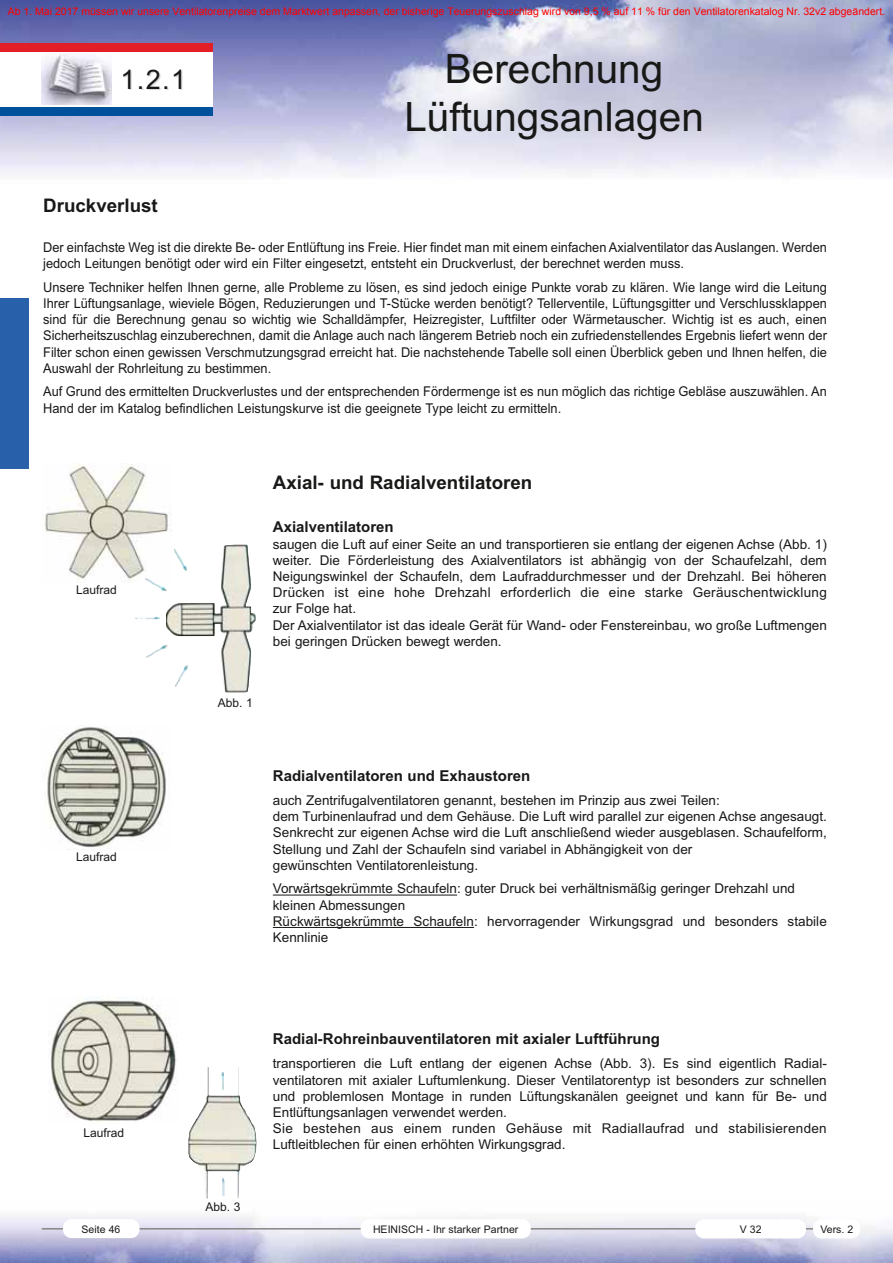
<style>
.page{position:relative;width:893px;height:1263px;background:#fff}
.page>*{position:absolute;margin:0;border:0;box-sizing:border-box;transform-origin:0 0}
.t1{font:40.5px/48.6px "Arial";color:#181917;text-align:center}
.t2{font:27px "Arial";color:#181917}
.t3{font:700 18.75px "Arial";color:#181917}
.t4{font:700 15px "Arial";color:#181917}
.t5{font:13.5px/16.2px "Arial";color:#181917}
.t6{font:13.5px/16.2px "Arial";color:#181917;scale:.95 1}
.t7{font:12px "Arial";color:#181917}
.t8{font:10.5px "Arial";color:#f00}
.t9{font:10.5px "Arial";color:#181917}
</style>
<div class="page">
<img style="left:0;top:0;width:892px;height:175px">
<img style="left:0;top:1216px;width:892px;height:47px">
<hr style="left:42px;top:1228px;width:786px;height:2px;background:#878786">
<div style="left:695px;top:1219px;width:111px;height:19px;background:#fff;border-radius:9px"></div>
<div style="left:63px;top:1219px;width:77px;height:19px;background:#fff;border-radius:9px"></div>
<div style="left:0;top:298px;width:29px;height:171px;background:#2860aa"></div>
<div style="left:0;top:43px;width:212px;height:73px;background:#fff"></div>
<div style="left:0;top:43px;width:212px;height:9px;background:#e21e26"></div>
<div style="left:0;top:107px;width:212px;height:9px;background:#00519b"></div>
<div style="left:361px;top:1219px;width:170px;height:19px;background:#fff;border-radius:9px"></div>
<div style="left:813px;top:1219px;width:47px;height:19px;background:#fff;border-radius:9px"></div>
<hr style="left:273px;top:895px;width:184px;height:1px;background:#181917">
<hr style="left:273px;top:927px;width:201px;height:1px;background:#181917">
<img style="left:44px;top:464px;width:126px;height:117px">
<img style="left:134px;top:544px;width:122px;height:149px">
<img style="left:47px;top:727px;width:119px;height:123px">
<img style="left:49px;top:997px;width:128px;height:125px">
<img style="left:188px;top:1067px;width:69px;height:132px">
<img style="left:42px;top:53px;width:69px;height:52px">
<p class="t8" style="left:8px;top:4px;width:879px">Ab 1. Mai 2017 müssen wir unsere Ventilatorenpreise dem Marktwert anpassen, der bisherige Teuerungszuschlag wird von 9,5 % auf 11 % für den Ventilatorenkatalog Nr. 32v2 abgeändert.</p>
<h2 class="t2" style="left:121px;top:69px;width:67px">1.2.1</h2>
<h1 class="t1" style="left:404px;top:48px;width:301px">Berechnung<br>Lüftungsanlagen</h1>
<h3 class="t3" style="left:43px;top:198px;width:116px">Druckverlust</h3>
<p class="t6" style="left:43px;top:240px;width:826px">Der einfachste Weg ist die direkte Be- oder Entlüftung ins Freie. Hier findet man mit einem einfachen Axialventilator das Auslangen. Werden jedoch Leitungen benötigt oder wird ein Filter eingesetzt, entsteht ein Druckverlust, der berechnet werden muss.</p>
<p class="t6" style="left:43px;top:280px;width:826px;text-align:justify">Unsere Techniker helfen Ihnen gerne, alle Probleme zu lösen, es sind jedoch einige Punkte vorab zu klären. Wie lange wird die Leitung Ihrer Lüftungsanlage, wieviele Bögen, Reduzierungen und T-Stücke werden benötigt? Tellerventile, Lüftungsgitter und Verschlussklappen sind für die Berechnung genau so wichtig wie Schalldämpfer, Heizregister, Luftfilter oder Wärmetauscher. Wichtig ist es auch, einen Sicherheitszuschlag einzuberechnen, damit die Anlage auch nach längerem Betrieb noch ein zufriedenstellendes Ergebnis liefert wenn der Filter schon einen gewissen Verschmutzungsgrad erreicht hat. Die nachstehende Tabelle soll einen Überblick geben und Ihnen helfen, die Auswahl der Rohrleitung zu bestimmen.</p>
<p class="t6" style="left:43px;top:385px;width:826px">Auf Grund des ermittelten Druckverlustes und der entsprechenden Fördermenge ist es nun möglich das richtige Gebläse auszuwählen. An<br>Hand der im Katalog befindlichen Leistungskurve ist die geeignete Type leicht zu ermitteln.</p>
<p class="t7" style="left:76px;top:586px;width:42px">Laufrad</p>
<p class="t7" style="left:76px;top:853px;width:42px">Laufrad</p>
<p class="t7" style="left:84px;top:1128px;width:42px">Laufrad</p>
<p class="t7" style="left:218px;top:698px;width:37px">Abb. 1</p>
<h3 class="t3" style="left:273px;top:476px;width:261px">Axial- und Radialventilatoren</h3>
<p class="t4" style="left:273px;top:521px;width:122px">Axialventilatoren</p>
<p class="t5" style="left:273px;top:537px;width:555px">saugen die Luft auf einer Seite an und transportieren sie entlang der eigenen Achse (Abb. 1) weiter. Die Förderleistung des Axialventilators ist abhängig von der Schaufelzahl, dem Neigungswinkel der Schaufeln, dem Laufraddurchmesser und der Drehzahl. Bei höheren Drücken ist eine hohe Drehzahl erforderlich die eine starke Geräuschentwicklung zur Folge hat.<br>Der Axialventilator ist das ideale Gerät für Wand- oder Fenstereinbau, wo große Luftmengen bei geringen Drücken bewegt werden.</p>
<p class="t4" style="left:273px;top:770px;width:259px">Radialventilatoren und Exhaustoren</p>
<p class="t5" style="left:273px;top:793px;width:555px">auch Zentrifugalventilatoren genannt, bestehen im Prinzip aus zwei Teilen:<br>dem Turbinenlaufrad und dem Gehäuse. Die Luft wird parallel zur eigenen Achse angesaugt.<br>Senkrecht zur eigenen Achse wird die Luft anschließend wieder ausgeblasen. Schaufelform, Stellung und Zahl der Schaufeln sind variabel in Abhängigkeit von der<br>gewünschten Ventilatorenleistung.</p>
<p class="t5" style="left:273px;top:882px;width:555px">Vorwärtsgekrümmte Schaufeln: guter Druck bei verhältnismäßig geringer Drehzahl und kleinen Abmessungen<br>Rückwärtsgekrümmte Schaufeln: hervorragender Wirkungsgrad und besonders stabile Kennlinie</p>
<p class="t7" style="left:205px;top:1202px;width:37px">Abb. 3</p>
<p class="t4" style="left:273px;top:1033px;width:389px">Radial-Rohreinbauventilatoren mit axialer Luftführung</p>
<p class="t5" style="left:273px;top:1057px;width:555px">transportieren die Luft entlang der eigenen Achse (Abb. 3). Es sind eigentlich Radial&shy;ventilatoren mit axialer Luftumlenkung. Dieser Ventilatorentyp ist besonders zur schnellen und problemlosen Montage in runden Lüftungskanälen geeignet und kann für Be- und Entlüftungsanlagen verwendet werden.<br>Sie bestehen aus einem runden Gehäuse mit Radiallaufrad und stabilisierenden Luftleitblechen für einen erhöhten Wirkungsgrad.</p>
<p class="t9" style="left:82px;top:1225px;width:40px">Seite 46</p>
<p class="t9" style="left:740px;top:1225px;width:23px">V 32</p>
<p class="t9" style="left:373px;top:1225px;width:147px">HEINISCH - Ihr starker Partner</p>
<p class="t9" style="left:820px;top:1225px;width:34px">Vers. 2</p>
</div>
